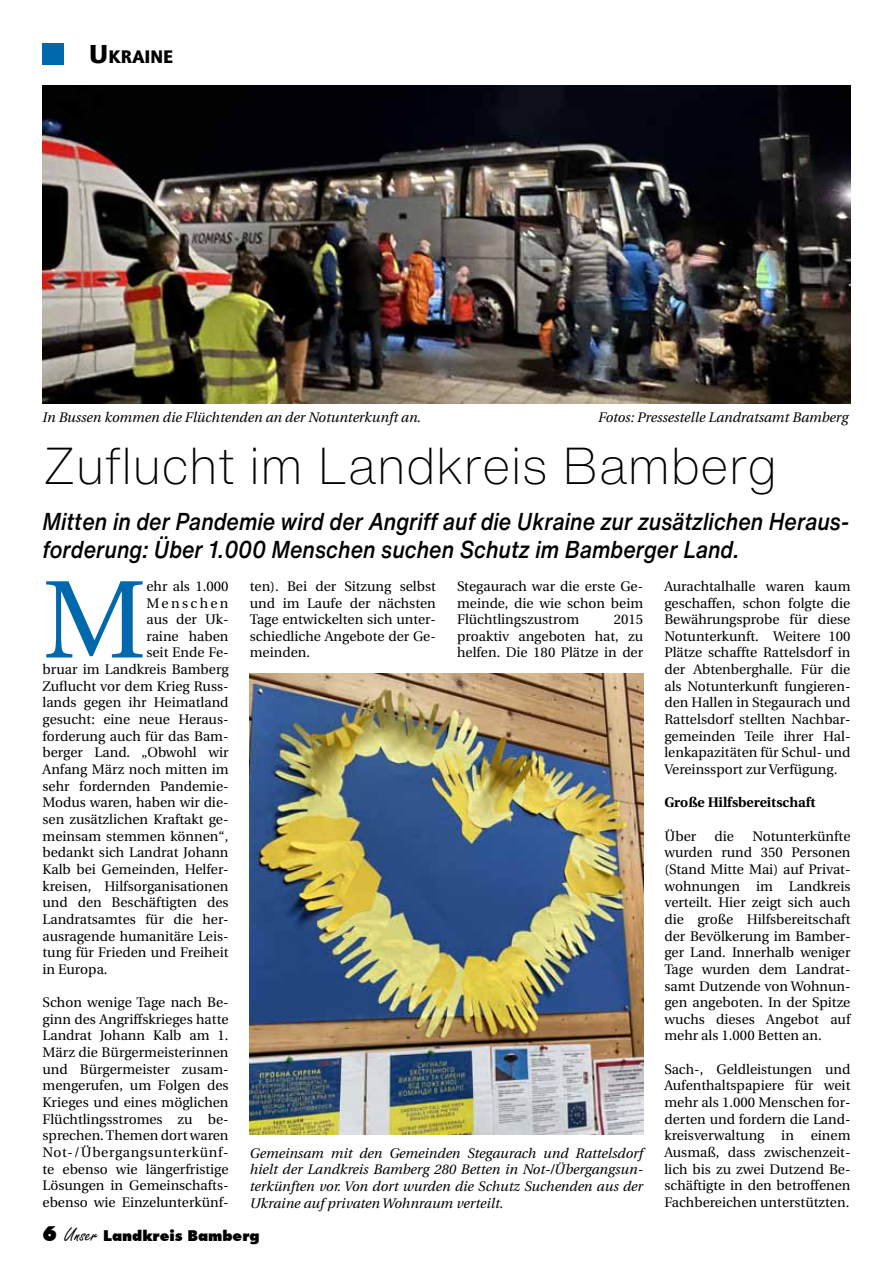
<style>
.page{position:relative;width:893px;height:1263px;background:#fff}
.page>*{position:absolute;margin:0;border:0;box-sizing:border-box;transform-origin:0 0}
.t1{font:110.1px "Utopia";color:#0068ad}
.t2{font:200 51px "Helvetica Now Text";color:#000}
.t3{font:italic 500 24px/28.8px "Helvetica Now Text";color:#000;scale:.89 1}
.t4{font:900 18.9px "Quay Sans EF";color:#000}
.t5{font:900 15px "Futura BT";color:#000}
.t6{font:13.8px/16.6px "Utopia";color:#000;text-align:justify}
.t7{font:italic 13.8px/16.6px "Utopia";color:#000;text-align:justify}
.t8{font:700 13.8px "Utopia";color:#000}
.s1{font-size:27px}
.s2{font-size:21px}
.s3{font-family:"Freestyle Script";font-weight:400;font-size:21px}
</style>
<div class="page">
<div style="left:43px;top:43px;width:21px;height:21px;background:#0068ad"></div>
<img style="left:43px;top:85px;width:807px;height:319px">
<img style="left:250px;top:674px;width:393px;height:460px">
<h3 class="t4" style="left:89px;top:46px;width:85px"><span class="s1">U</span>KRAINE</h3>
<p class="t7" style="left:43px;top:409px;width:380px">In Bussen kommen die Flüchtenden an der Notunterkunft an.</p>
<p class="t7" style="left:598px;top:409px;width:252px">Fotos: Pressestelle Landratsamt Bamberg</p>
<h2 class="t2" style="left:43px;top:428px;width:736px">Zuflucht im Landkreis Bamberg</h2>
<h3 class="t3" style="left:43px;top:506px;width:908px">Mitten in der Pandemie wird der Angriff auf die Ukraine zur zusätzlichen Heraus&shy;forderung: Über 1.000 Menschen suchen Schutz im Bamberger Land.</h3>
<p class="t6" style="left:250px;top:578px;width:188px">ten). Bei der Sitzung selbst und im Laufe der nächsten Tage entwickelten sich unter&shy;schiedliche Angebote der Ge&shy;meinden.</p>
<p class="t6" style="left:457px;top:578px;width:188px">Stegaurach war die erste Ge&shy;meinde, die wie schon beim Flüchtlingszustrom</p>
<h1 class="t1" style="left:43px;top:559px;width:105px">M</h1>
<p class="t6" style="left:146px;top:578px;width:84px">ehr als 1.000</p>
<p class="t6" style="left:664px;top:578px;width:188px">Aurachtalhalle waren kaum geschaffen, schon folgte die Bewährungsprobe für diese Notunterkunft. Weitere 100<br>Plätze schaffte Rattelsdorf in der Abtenberghalle. Für die als Notunterkunft fungieren&shy;den Hallen in Stegaurach und Rattelsdorf stellten Nachbar&shy;gemeinden Teile ihrer Hal&shy;lenkapazitäten für Schul- und Vereinssport zur Verfügung.</p>
<p class="t8" style="left:664px;top:795px;width:153px">Große Hilfsbereitschaft</p>
<p class="t6" style="left:664px;top:828px;width:33px">Über</p>
<p class="t6" style="left:715px;top:828px;width:21px">die</p>
<p class="t6" style="left:146px;top:595px;width:84px">Menschen</p>
<p class="t6" style="left:146px;top:611px;width:84px">aus der Uk-</p>
<p class="t6" style="left:146px;top:628px;width:84px">raine haben</p>
<p class="t6" style="left:146px;top:645px;width:84px">seit Ende Fe-</p>
<p class="t6" style="left:43px;top:661px;width:188px">bruar im Landkreis Bamberg</p>
<p class="t6" style="left:43px;top:678px;width:188px">Zuflucht vor dem Krieg Russ-</p>
<p class="t6" style="left:43px;top:695px;width:188px">lands gegen ihr Heimatland</p>
<p class="t6" style="left:43px;top:711px;width:188px">gesucht: eine neue Heraus-</p>
<p class="t6" style="left:43px;top:728px;width:188px">forderung auch für das Bam-</p>
<p class="t6" style="left:43px;top:745px;width:188px">berger Land. „Obwohl wir</p>
<p class="t6" style="left:43px;top:761px;width:188px">Anfang März noch mitten im</p>
<p class="t6" style="left:43px;top:778px;width:188px">sehr fordernden Pandemie-</p>
<p class="t6" style="left:43px;top:795px;width:188px">Modus waren, haben wir die-</p>
<p class="t6" style="left:43px;top:811px;width:188px">sen zusätzlichen Kraftakt ge-</p>
<p class="t6" style="left:43px;top:828px;width:188px">meinsam stemmen können“,</p>
<p class="t6" style="left:43px;top:844px;width:188px">bedankt sich Landrat Johann</p>
<p class="t6" style="left:43px;top:861px;width:188px">Kalb bei Gemeinden, Helfer-</p>
<p class="t6" style="left:43px;top:878px;width:188px">kreisen, Hilfsorganisationen</p>
<p class="t6" style="left:43px;top:894px;width:188px">und den Beschäftigten des</p>
<p class="t6" style="left:43px;top:911px;width:188px">Landratsamtes für die her-</p>
<p class="t6" style="left:43px;top:928px;width:188px">ausragende humanitäre Leis-</p>
<p class="t6" style="left:43px;top:944px;width:188px">tung für Frieden und Freiheit</p>
<p class="t6" style="left:43px;top:961px;width:67px">in Europa.</p>
<p class="t6" style="left:43px;top:994px;width:188px">Schon wenige Tage nach Be&shy;ginn des Angriffskrieges hatte Landrat Johann Kalb am 1.<br>März die Bürgermeisterinnen und Bürgermeister zusam&shy;mengerufen, um Folgen des Krieges und eines möglichen Flüchtlingsstromes zu be&shy;sprechen. Themen dort waren Not-/Übergangsunterkünf&shy;te ebenso wie längerfristige Lösungen in Gemeinschafts&shy;ebenso wie Einzelunterkünf-</p>
<p class="t6" style="left:457px;top:611px;width:188px;text-indent:157px">2015 proaktiv angeboten hat, zu helfen. Die 180 Plätze in der</p>
<p class="t6" style="left:664px;top:828px;width:188px;text-indent:88px">Notunterkünfte wurden rund 350 Personen (Stand Mitte Mai) auf Privat&shy;wohnungen im Landkreis verteilt. Hier zeigt sich auch die große Hilfsbereitschaft der Bevölkerung im Bamber&shy;ger Land. Innerhalb weniger Tage wurden dem Landrat&shy;samt Dutzende von Wohnun&shy;gen angeboten. In der Spitze wuchs dieses Angebot auf mehr als 1.000 Betten an.</p>
<p class="t6" style="left:664px;top:1061px;width:188px">Sach-, Geldleistungen und Aufenthaltspapiere für weit mehr als 1.000 Menschen for&shy;derten und fordern die Land&shy;kreisverwaltung in einem Ausmaß, dass zwischenzeit&shy;lich bis zu zwei Dutzend Be&shy;schäftigte in den betroffenen Fachbereichen unterstützten.</p>
<p class="t7" style="left:250px;top:1145px;width:395px">Gemeinsam mit den Gemeinden Stegaurach und Rattelsdorf hielt der Landkreis Bamberg 280 Betten in Not-/Übergangsun&shy;terkünften vor. Von dort wurden die Schutz Suchenden aus der Ukraine auf privaten Wohnraum verteilt.</p>
<p class="t5" style="left:43px;top:1226px;width:219px"><span class="s2">6</span> <span class="s3">Unser</span> Landkreis Bamberg</p>
</div>
